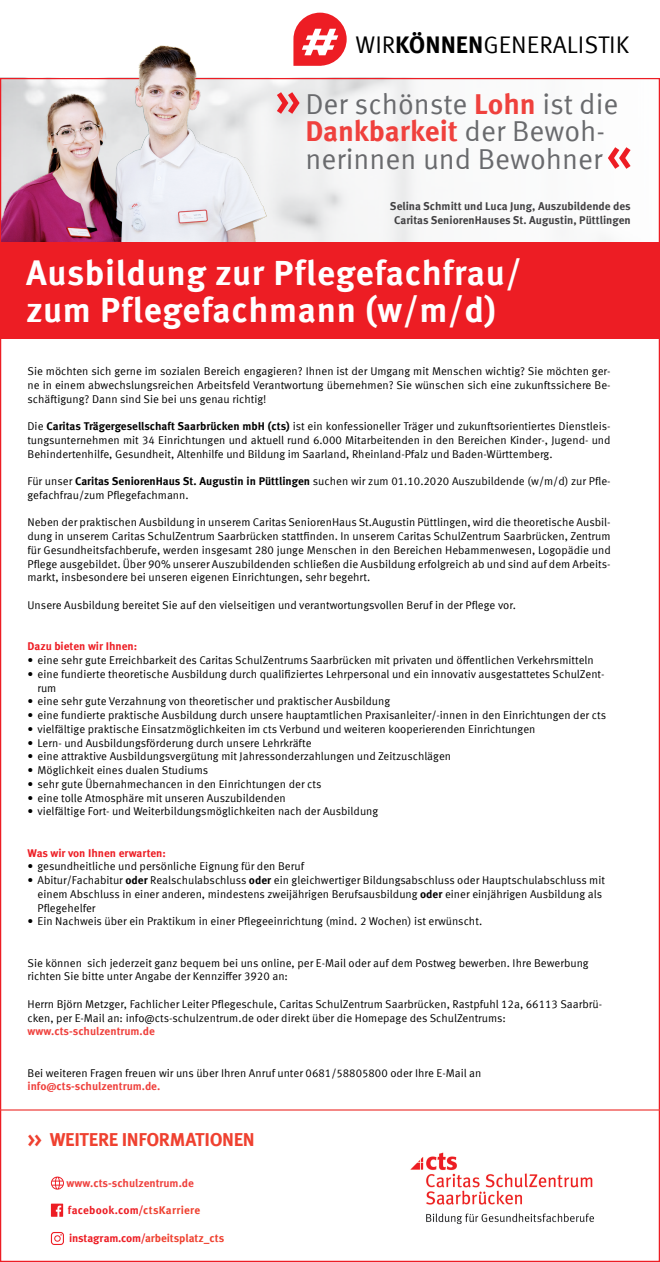
<style>
.page{position:relative;width:660px;height:1262px;background:#fff}
.page>*{position:absolute;margin:0;border:0;box-sizing:border-box;transform-origin:0 0}
.t1{font:700 35px/37.5px "Meta Offc";letter-spacing:.02em;color:#fff}
.t2{font:28.75px "Meta Offc Norm";color:#696a6d}
.t3{font:700 28.75px "Meta Offc";letter-spacing:-.005em;color:#ef413d}
.t4{font:24px "Meta Offc Norm";color:#000}
.t5{font:700 18.75px "Meta Offc";letter-spacing:-.02em;color:#ef4130}
.t6{font:11.25px/13.8px "Meta Offc Norm";color:#000}
.t7{font:700 11.25px/13.8px "Meta Offc";color:#414042;text-align:center}
.t8{font:700 11.25px "Meta Offc";color:#ef413d}
.t9{font:700 11.25px "Meta Offc";color:#ed1d24}
.t10{font:700 11.25px "Meta Offc";letter-spacing:-.01em;color:#ef4130}
.t11{font:700 11.25px "Meta Offc";letter-spacing:.025em;color:#ed1d24}
.s1{font-family:"Meta Offc";font-weight:700}
.s2{font-family:"Meta Offc";font-weight:700;color:#ef413d}
.s3{font-family:"Meta Offc Norm";font-weight:400;color:#696a6d}
.s4{color:#ef4130}
.s5{color:#ed1d24}
</style>
<div class="page">
<img style="left:269px;top:80px;width:388px;height:163px">
<hr style="left:0;top:1109px;width:659px;height:1px;background:#ef413d">
<img style="left:2px;top:45px;width:267px;height:198px">
<svg style="left:276px;top:92px;width:23px;height:22px"></svg>
<svg style="left:607px;top:147px;width:23px;height:22px"></svg>
<svg style="left:51px;top:1176px;width:13px;height:13px"></svg>
<svg style="left:51px;top:1203px;width:12px;height:13px"></svg>
<svg style="left:51px;top:1232px;width:13px;height:12px"></svg>
<div style="left:0;top:243px;width:659px;height:96px;background:#ed1d24"></div>
<img style="left:410px;top:1152px;width:184px;height:73px">
<div style="left:293px;top:13px;width:53px;height:53px;background:#ed1d24;border-radius:26px"></div>
<svg style="left:301px;top:29px;width:38px;height:26px"></svg>
<h3 class="t4" style="left:355px;top:31px;width:275px">WIR<span class="s1">KÖNNEN</span>GENERALISTIK</h3>
<h2 class="t2" style="left:305px;top:87px;width:314px">Der schönste <span class="s2">Lohn</span> ist die</h2>
<h2 class="t3" style="left:305px;top:114px;width:301px">Dankbarkeit <span class="s3">der Bewoh-</span></h2>
<h2 class="t2" style="left:305px;top:142px;width:298px">nerinnen und Bewohner</h2>
<p class="t7" style="left:389px;top:199px;width:242px">Selina Schmitt und Luca Jung, Auszubildende des<br>Caritas SeniorenHauses St. Augustin, Püttlingen</p>
<h1 class="t1" style="left:26px;top:255px;width:496px">Ausbildung zur Pflegefachfrau/ zum Pflegefachmann (w/m/d)</h1>
<p class="t6" style="left:27px;top:364px;width:584px;text-align:justify">Sie möchten sich gerne im sozialen Bereich engagieren? Ihnen ist der Umgang mit Menschen wichtig? Sie möchten ger&shy;ne in einem abwechslungsreichen Arbeitsfeld Verantwortung übernehmen? Sie wünschen sich eine zukunftssichere Be&shy;schäftigung? Dann sind Sie bei uns genau richtig!</p>
<p class="t6" style="left:27px;top:419px;width:584px;text-align:justify">Die <span class="s1">Caritas Trägergesellschaft Saarbrücken mbH (cts)</span> ist ein konfessioneller Träger und zukunftsorientiertes Dienstleis&shy;tungsunternehmen mit 34 Einrichtungen und aktuell rund 6.000 Mitarbeitenden in den Bereichen Kinder-, Jugend- und Behindertenhilfe, Gesundheit, Altenhilfe und Bildung im Saarland, Rheinland-Pfalz und Baden-Württemberg.</p>
<p class="t6" style="left:27px;top:474px;width:584px">Für unser <span class="s1">Caritas SeniorenHaus St. Augustin in Püttlingen</span> suchen wir zum 01.10.2020 Auszubildende (w/m/d) zur Pfle&shy;gefachfrau/zum Pflegefachmann.</p>
<p class="t6" style="left:27px;top:516px;width:584px;text-align:justify">Neben der praktischen Ausbildung in unserem Caritas SeniorenHaus St.Augustin Püttlingen, wird die theoretische Ausbil&shy;dung in unserem Caritas SchulZentrum Saarbrücken stattfinden. In unserem Caritas SchulZentrum Saarbrücken, Zentrum für Gesundheitsfachberufe, werden insgesamt 280 junge Menschen in den Bereichen Hebammenwesen, Logopädie und Pflege ausgebildet. Über 90% unserer Auszubildenden schließen die Ausbildung erfolgreich ab und sind auf dem Arbeits&shy;markt, insbesondere bei unseren eigenen Einrichtungen, sehr begehrt.</p>
<p class="t6" style="left:27px;top:598px;width:489px">Unsere Ausbildung bereitet Sie auf den vielseitigen und verantwortungsvollen Beruf in der Pflege vor.</p>
<p class="t9" style="left:27px;top:639px;width:111px">Dazu bieten wir Ihnen:</p>
<p class="t6" style="left:27px;top:653px;width:567px">• eine sehr gute Erreichbarkeit des Caritas SchulZentrums Saarbrücken mit privaten und öffentlichen Verkehrsmitteln</p>
<p class="t6" style="left:37px;top:667px;width:568px;text-indent:-10px">• eine fundierte theoretische Ausbildung durch qualifiziertes Lehrpersonal und ein innovativ ausgestattetes SchulZent&shy;rum</p>
<p class="t6" style="left:27px;top:694px;width:364px">• eine sehr gute Verzahnung von theoretischer und praktischer Ausbildung</p>
<p class="t6" style="left:27px;top:708px;width:579px">• eine fundierte praktische Ausbildung durch unsere hauptamtlichen Praxisanleiter/-innen in den Einrichtungen der cts</p>
<p class="t6" style="left:27px;top:722px;width:509px">• vielfältige praktische Einsatzmöglichkeiten im cts Verbund und weiteren kooperierenden Einrichtungen</p>
<p class="t6" style="left:27px;top:736px;width:285px">• Lern- und Ausbildungsförderung durch unsere Lehrkräfte</p>
<p class="t6" style="left:27px;top:749px;width:425px">• eine attraktive Ausbildungsvergütung mit Jahressonderzahlungen und Zeitzuschlägen</p>
<p class="t6" style="left:27px;top:763px;width:182px">• Möglichkeit eines dualen Studiums</p>
<p class="t6" style="left:27px;top:777px;width:295px">• sehr gute Übernahmechancen in den Einrichtungen der cts</p>
<p class="t6" style="left:27px;top:791px;width:259px">• eine tolle Atmosphäre mit unseren Auszubildenden</p>
<p class="t6" style="left:27px;top:804px;width:352px">• vielfältige Fort- und Weiterbildungsmöglichkeiten nach der Ausbildung</p>
<p class="t9" style="left:27px;top:846px;width:140px">Was wir von Ihnen erwarten:</p>
<p class="t6" style="left:27px;top:859px;width:278px">• gesundheitliche und persönliche Eignung für den Beruf</p>
<p class="t6" style="left:37px;top:873px;width:568px;text-indent:-10px">• Abitur/Fachabitur <span class="s1">oder</span> Realschulabschluss <span class="s1">oder</span> ein gleichwertiger Bildungsabschluss oder Hauptschulabschluss mit einem Abschluss in einer anderen, mindestens zweijährigen Berufsausbildung <span class="s1">oder</span> einer einjährigen Ausbildung als<br>Pflegehelfer</p>
<p class="t6" style="left:27px;top:914px;width:456px">• Ein Nachweis über ein Praktikum in einer Pflegeeinrichtung (mind. 2 Wochen) ist erwünscht.</p>
<p class="t6" style="left:27px;top:956px;width:562px">Sie können sich jederzeit ganz bequem bei uns online, per E-Mail oder auf dem Postweg bewerben. Ihre Bewerbung richten Sie bitte unter Angabe der Kennziffer 3920 an:</p>
<p class="t6" style="left:27px;top:997px;width:575px">Herrn Björn Metzger, Fachlicher Leiter Pflegeschule, Caritas SchulZentrum Saarbrücken, Rastpfuhl 12a, 66113 Saarbrü&shy;cken, per E-Mail an: info@cts-schulzentrum.de oder direkt über die Homepage des SchulZentrums:</p>
<p class="t8" style="left:27px;top:1024px;width:129px">www.cts-schulzentrum.de</p>
<p class="t6" style="left:27px;top:1066px;width:455px">Bei weiteren Fragen freuen wir uns über Ihren Anruf unter 0681/58805800 oder Ihre E-Mail an</p>
<p class="t8" style="left:27px;top:1079px;width:134px">info@cts-schulzentrum.de.</p>
<h3 class="t5" style="left:27px;top:1127px;width:229px">&gt;&gt; WEITERE INFORMATIONEN</h3>
<p class="t8" style="left:66px;top:1176px;width:129px">www.cts-schulzentrum.de</p>
<p class="t11" style="left:68px;top:1203px;width:134px">facebook.com/<span class="s4">ctsKarriere</span></p>
<p class="t10" style="left:69px;top:1231px;width:157px"><span class="s5">instagram.com/</span>arbeitsplatz_cts</p>
</div>
